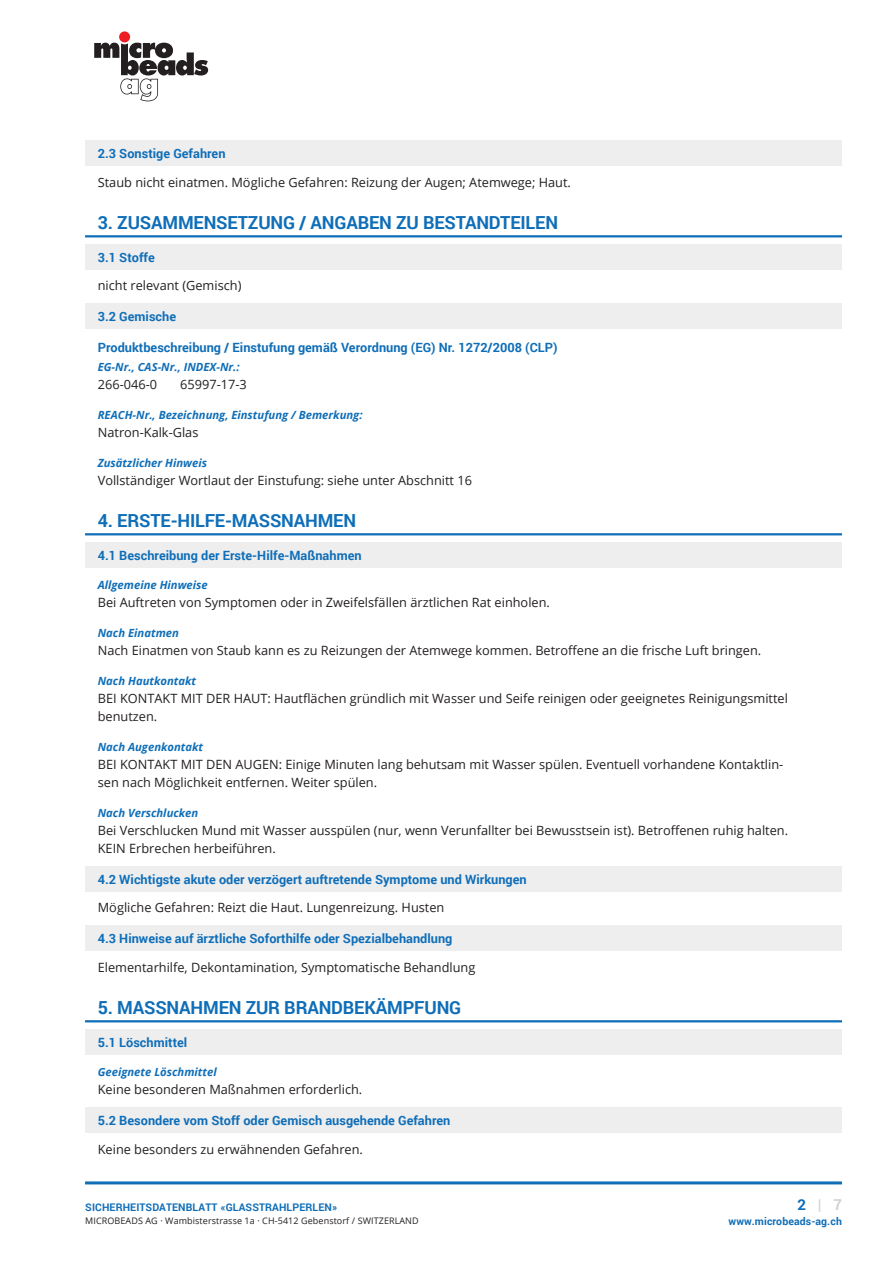
<style>
.page{position:relative;width:893px;height:1263px;background:#fff}
.page>*{position:absolute;margin:0;border:0;box-sizing:border-box;transform-origin:0 0}
.t1{font:700 18px "Roboto";letter-spacing:-.01em;color:#0f6eb8}
.t2{font:700 15px "Roboto";color:#d1d2d4}
.t3{font:12.75px/18px "Open Sans";color:#231f20}
.t4{font:700 12.75px "Roboto";color:#0f6eb8}
.t5{font:italic 700 11.25px "Open Sans";color:#0f6eb8}
.t6{font:700 10.5px "Roboto";letter-spacing:.01em;color:#0f6eb8}
.t7{font:9px "Open Sans";letter-spacing:.01em;color:#231f20}
.s1{color:#0f6eb8}
</style>
<div class="page">
<hr style="left:85px;top:1181px;width:757px;height:3px;background:#0f6eb8">
<div style="left:85px;top:140px;width:757px;height:26px;background:#eeeeef"></div>
<hr style="left:85px;top:235px;width:757px;height:2px;background:#0f6eb8">
<div style="left:85px;top:244px;width:757px;height:25px;background:#eeeeef"></div>
<div style="left:85px;top:303px;width:757px;height:26px;background:#eeeeef"></div>
<hr style="left:85px;top:533px;width:757px;height:2px;background:#0f6eb8">
<div style="left:85px;top:542px;width:757px;height:25px;background:#eeeeef"></div>
<div style="left:85px;top:866px;width:757px;height:25px;background:#eeeeef"></div>
<div style="left:85px;top:925px;width:757px;height:26px;background:#eeeeef"></div>
<hr style="left:85px;top:1020px;width:757px;height:2px;background:#0f6eb8">
<div style="left:85px;top:1029px;width:757px;height:25px;background:#eeeeef"></div>
<div style="left:85px;top:1107px;width:757px;height:26px;background:#eeeeef"></div>
<svg style="left:94px;top:43px;width:114px;height:58px"></svg>
<div style="left:119px;top:31px;width:11px;height:11px;background:#ee1d23;border-radius:50%"></div>
<p class="t4" style="left:98px;top:144px;width:129px">2.3 Sonstige Gefahren</p>
<p class="t3" style="left:98px;top:173px;width:475px">Staub nicht einatmen. Mögliche Gefahren: Reizung der Augen; Atemwege; Haut.</p>
<h1 class="t1" style="left:98px;top:210px;width:462px">3. ZUSAMMENSETZUNG / ANGABEN ZU BESTANDTEILEN</h1>
<p class="t4" style="left:98px;top:248px;width:59px">3.1 Stoffe</p>
<p class="t3" style="left:98px;top:276px;width:145px">nicht relevant (Gemisch)</p>
<p class="t4" style="left:98px;top:307px;width:80px">3.2 Gemische</p>
<p class="t4" style="left:98px;top:338px;width:461px">Produktbeschreibung / Einstufung gemäß Verordnung (EG) Nr. 1272/2008 (CLP)</p>
<p class="t5" style="left:98px;top:359px;width:143px">EG-Nr., CAS-Nr., INDEX-Nr.:</p>
<p class="t3" style="left:98px;top:375px;width:61px">266-046-0</p>
<p class="t3" style="left:180px;top:375px;width:68px">65997-17-3</p>
<p class="t5" style="left:98px;top:407px;width:266px">REACH-Nr., Bezeichnung, Einstufung / Bemerkung:</p>
<p class="t3" style="left:98px;top:423px;width:102px">Natron-Kalk-Glas</p>
<p class="t5" style="left:98px;top:454px;width:111px">Zusätzlicher Hinweis</p>
<p class="t3" style="left:98px;top:471px;width:376px">Vollständiger Wortlaut der Einstufung: siehe unter Abschnitt 16</p>
<h1 class="t1" style="left:98px;top:508px;width:260px">4. ERSTE-HILFE-MASSNAHMEN</h1>
<p class="t4" style="left:98px;top:546px;width:265px">4.1 Beschreibung der Erste-Hilfe-Maßnahmen</p>
<p class="t5" style="left:98px;top:577px;width:111px">Allgemeine Hinweise</p>
<p class="t3" style="left:98px;top:593px;width:454px">Bei Auftreten von Symptomen oder in Zweifelsfällen ärztlichen Rat einholen.</p>
<p class="t5" style="left:98px;top:625px;width:83px">Nach Einatmen</p>
<p class="t3" style="left:98px;top:641px;width:665px">Nach Einatmen von Staub kann es zu Reizungen der Atemwege kommen. Betroffene an die frische Luft bringen.</p>
<p class="t5" style="left:98px;top:673px;width:100px">Nach Hautkontakt</p>
<p class="t3" style="left:98px;top:689px;width:692px">BEI KONTAKT MIT DER HAUT: Hautflächen gründlich mit Wasser und Seife reinigen oder geeignetes Reinigungsmittel benutzen.</p>
<p class="t5" style="left:98px;top:739px;width:107px">Nach Augenkontakt</p>
<p class="t3" style="left:98px;top:755px;width:687px">BEI KONTAKT MIT DEN AUGEN: Einige Minuten lang behutsam mit Wasser spülen. Eventuell vorhandene Kontaktlin&shy;sen nach Möglichkeit entfernen. Weiter spülen.</p>
<p class="t5" style="left:98px;top:805px;width:102px">Nach Verschlucken</p>
<p class="t3" style="left:98px;top:821px;width:692px">Bei Verschlucken Mund mit Wasser ausspülen (nur, wenn Verunfallter bei Bewusstsein ist). Betroffenen ruhig halten.<br>KEIN Erbrechen herbeiführen.</p>
<p class="t4" style="left:98px;top:870px;width:430px">4.2 Wichtigste akute oder verzögert auftretende Symptome und Wirkungen</p>
<p class="t3" style="left:98px;top:898px;width:348px">Mögliche Gefahren: Reizt die Haut. Lungenreizung. Husten</p>
<p class="t4" style="left:98px;top:929px;width:356px">4.3 Hinweise auf ärztliche Soforthilfe oder Spezialbehandlung</p>
<p class="t3" style="left:98px;top:957px;width:379px">Elementarhilfe, Dekontamination, Symptomatische Behandlung</p>
<h1 class="t1" style="left:98px;top:995px;width:365px">5. MASSNAHMEN ZUR BRANDBEKÄMPFUNG</h1>
<p class="t4" style="left:98px;top:1033px;width:91px">5.1 Löschmittel</p>
<p class="t5" style="left:98px;top:1064px;width:120px">Geeignete Löschmittel</p>
<p class="t3" style="left:98px;top:1080px;width:266px">Keine besonderen Maßnahmen erforderlich.</p>
<p class="t4" style="left:98px;top:1111px;width:354px">5.2 Besondere vom Stoff oder Gemisch ausgehende Gefahren</p>
<p class="t3" style="left:98px;top:1140px;width:267px">Keine besonders zu erwähnenden Gefahren.</p>
<p class="t6" style="left:85px;top:1200px;width:253px">SICHERHEITSDATENBLATT «GLASSTRAHLPERLEN»</p>
<p class="t7" style="left:85px;top:1215px;width:335px">MICROBEADS AG · Wambisterstrasse 1a · CH-5412 Gebenstorf / SWITZERLAND</p>
<p class="t2" style="left:797px;top:1194px;width:46px"><span class="s1">2</span> | 7</p>
<p class="t6" style="left:729px;top:1214px;width:115px">www.microbeads-ag.ch</p>
</div>
